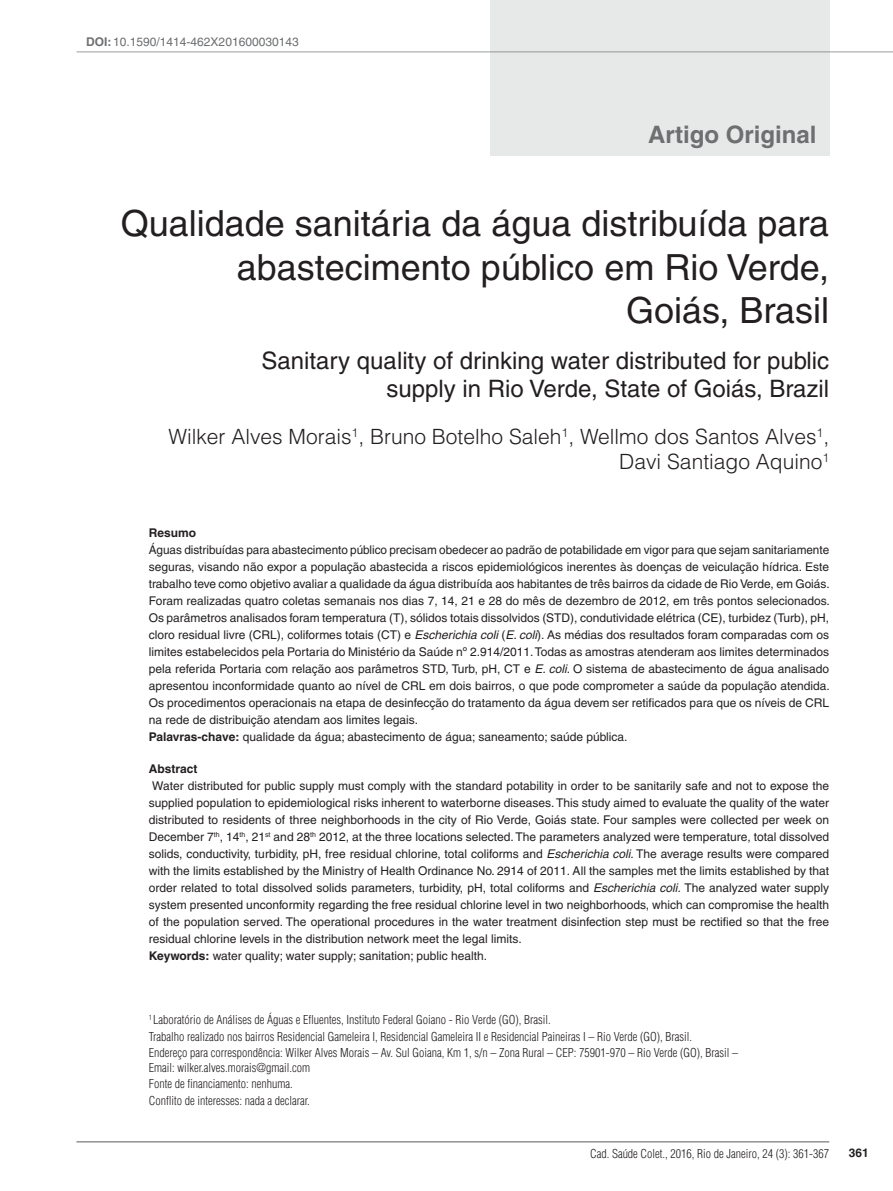
<style>
.page{position:relative;width:893px;height:1191px;background:#fff}
.page>*{position:absolute;margin:0;border:0;box-sizing:border-box;transform-origin:0 0}
.ArticleTitle{font:36px/43.2px "Helvetica";color:#231f20;text-align:right}
.ArticleTitle-Trans1{font:24px/28.8px "Helvetica";color:#231f20;text-align:right}
.ArticleTypeAlt{font:700 24px "Helvetica";color:#6d6f71}
.Authors{font:300 21px/25.2px "Helvetica";color:#231f20;text-align:right}
.Abstract{font:12px/17.1px "Helvetica";color:#231f20;text-align:justify}
.Abstract-Trans1{font:12px/17.1px "Helvetica";color:#231f20;text-align:justify}
.Correspondence{font:300 condensed 12px/14.4px "Helvetica";color:#231f20}
.fnArticleOther{font:300 condensed 12px "Helvetica";color:#231f20}
.Affiliations{font:300 condensed 12px "Helvetica";color:#231f20}
.Keywords{font:12px "Helvetica";color:#231f20}
.Keywords-Trans1{font:12px "Helvetica";color:#231f20}
.pubNameFooter{font:300 condensed 12px "Helvetica";color:#231f20}
.fnConflict{font:300 condensed 12px "Helvetica";color:#231f20}
.ArticleDOIAlt{font:12px "Helvetica";color:#6d6f71}
.fnSupported-by{font:300 condensed 12px "Helvetica";color:#231f20}
.AbstractTitle-Trans1{font:700 12px "Helvetica";color:#231f20}
.AbstractTitle{font:700 12px "Helvetica";color:#231f20}
.PageNumber{font:700 12px "Helvetica";color:#231f20}
.s1{font-weight:700}
.s2{font-style:italic}
</style>
<div class="page">
<div style="left:490px;top:0;width:339px;height:156px;background:#e7e8e8"></div>
<hr style="left:77px;top:52px;width:816px;height:1px;background:#6d6f71">
<hr style="left:77px;top:1141px;width:752px;height:1px;background:#6d6f71">
<p class="ArticleDOIAlt" style="left:86px;top:34px;width:214px"><span class="s1">DOI:</span> 10.1590/1414-462X201600030143</p>
<p class="ArticleTypeAlt" style="left:648px;top:120px;width:170px">Artigo Original</p>
<p class="ArticleTitle" style="left:121px;top:202px;width:710px">Qualidade sanitária da água distribuída para abastecimento público em Rio Verde,<br>Goiás, Brasil</p>
<p class="ArticleTitle-Trans1" style="left:262px;top:346px;width:569px">Sanitary quality of drinking water distributed for public supply in Rio Verde, State of Goiás, Brazil</p>
<p class="Authors" style="left:168px;top:424px;width:662px">Wilker Alves Morais<sup>1</sup>, Bruno Botelho Saleh<sup>1</sup>, Wellmo dos Santos Alves<sup>1</sup>,<br>Davi Santiago Aquino<sup>1</sup></p>
<p class="AbstractTitle" style="left:149px;top:525px;width:49px">Resumo</p>
<p class="Abstract" style="left:149px;top:541px;width:683px">Águas distribuídas para abastecimento público precisam obedecer ao padrão de potabilidade em vigor para que sejam sanitariamente seguras, visando não expor a população abastecida a riscos epidemiológicos inerentes às doenças de veiculação hídrica. Este trabalho teve como objetivo avaliar a qualidade da água distribuída aos habitantes de três bairros da cidade de Rio Verde, em Goiás.<br>Foram realizadas quatro coletas semanais nos dias 7, 14, 21 e 28 do mês de dezembro de 2012, em três pontos selecionados.<br>Os parâmetros analisados foram temperatura (T), sólidos totais dissolvidos (STD), condutividade elétrica (CE), turbidez (Turb), pH, cloro residual livre (CRL), coliformes totais (CT) e <span class="s2">Escherichia coli</span> (<span class="s2">E. coli</span>). As médias dos resultados foram comparadas com os limites estabelecidos pela Portaria do Ministério da Saúde nº 2.914/2011. Todas as amostras atenderam aos limites determinados pela referida Portaria com relação aos parâmetros STD, Turb, pH, CT e <span class="s2">E. coli</span>. O sistema de abastecimento de água analisado apresentou inconformidade quanto ao nível de CRL em dois bairros, o que pode comprometer a saúde da população atendida.<br>Os procedimentos operacionais na etapa de desinfecção do tratamento da água devem ser retificados para que os níveis de CRL na rede de distribuição atendam aos limites legais.</p>
<p class="Keywords" style="left:149px;top:730px;width:480px"><span class="s1">Palavras-chave:</span> qualidade da água; abastecimento de água; saneamento; saúde pública.</p>
<p class="AbstractTitle-Trans1" style="left:149px;top:761px;width:50px">Abstract</p>
<p class="Abstract-Trans1" style="left:149px;top:777px;width:682px">Water distributed for public supply must comply with the standard potability in order to be sanitarily safe and not to expose the supplied population to epidemiological risks inherent to waterborne diseases. This study aimed to evaluate the quality of the water distributed to residents of three neighborhoods in the city of Rio Verde, Goiás state. Four samples were collected per week on December 7<sup>th</sup>, 14<sup>th</sup>, 21<sup>st</sup> and 28<sup>th</sup> 2012, at the three locations selected. The parameters analyzed were temperature, total dissolved solids, conductivity, turbidity, pH, free residual chlorine, total coliforms and <span class="s2">Escherichia coli</span>. The average results were compared with the limits established by the Ministry of Health Ordinance No. 2914 of 2011. All the samples met the limits established by that order related to total dissolved solids parameters, turbidity, pH, total coliforms and <span class="s2">Escherichia coli.</span> The analyzed water supply system presented unconformity regarding the free residual chlorine level in two neighborhoods, which can compromise the health of the population served. The operational procedures in the water treatment disinfection step must be rectified so that the free residual chlorine levels in the distribution network meet the legal limits.</p>
<p class="Keywords-Trans1" style="left:149px;top:949px;width:340px"><span class="s1">Keywords:</span> water quality; water supply; sanitation; public health.</p>
<p class="Affiliations" style="left:149px;top:1012px;width:403px"><sup>1</sup> Laboratório de Análises de Águas e Efluentes, Instituto Federal Goiano - Rio Verde (GO), Brasil.</p>
<p class="fnArticleOther" style="left:149px;top:1028px;width:545px">Trabalho realizado nos bairros Residencial Gameleira I, Residencial Gameleira II e Residencial Paineiras I – Rio Verde (GO), Brasil.</p>
<p class="Correspondence" style="left:149px;top:1045px;width:591px">Endereço para correspondência: Wilker Alves Morais – Av. Sul Goiana, Km 1, s/n – Zona Rural – CEP: 75901-970 – Rio Verde (GO), Brasil –<br>Email: wilker.alves.morais@gmail.com</p>
<p class="fnSupported-by" style="left:149px;top:1076px;width:145px">Fonte de financiamento: nenhuma.</p>
<p class="fnConflict" style="left:149px;top:1092px;width:163px">Conflito de interesses: nada a declarar.</p>
<p class="pubNameFooter" style="left:590px;top:1145px;width:241px">Cad. Saúde Colet., 2016, Rio de Janeiro, 24 (3): 361-367</p>
<p class="PageNumber" style="left:849px;top:1145px;width:22px">361</p>
</div>
